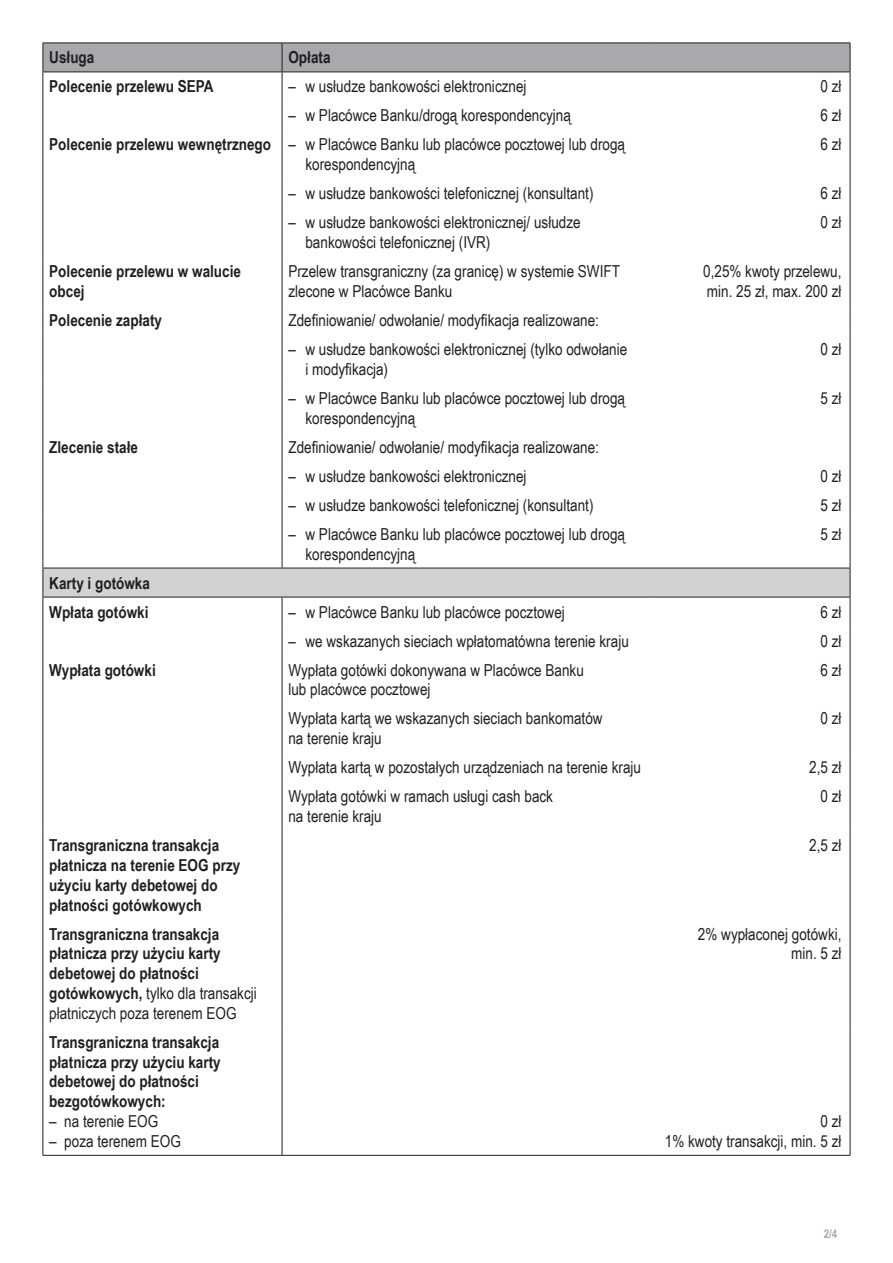
<style>
.page{position:relative;width:893px;height:1263px;background:#fff}
.page>*{position:absolute;margin:0;border:0;box-sizing:border-box;transform-origin:0 0}
.tabela_normal{font:16.5px/19.8px "Arial Narrow";color:#231f20}
.tabela_normal-2{font:700 16.5px/19.8px "Arial Narrow";color:#231f20}
.tabela_wciecie{font:16.5px/19.8px "Arial Narrow";color:#231f20}
.tabela_oplata{font:16.5px/19.8px "Arial Narrow";color:#231f20}
.tabela_naglowek2{font:700 16.5px "Arial Narrow";color:#231f20}
.tabela_naglowek1{font:700 16.5px "Arial Narrow";color:#231f20}
.t1{font:700 12px "Arial Narrow";color:#a8a9ad}
.s1{font-weight:400}
</style>
<div class="page">
<svg style="left:43px;top:43px;width:808px;height:87px"></svg>
<hr style="left:43px;top:130px;width:1px;height:49px;background:#231f20">
<hr style="left:282px;top:130px;width:1px;height:49px;background:#231f20">
<hr style="left:850px;top:130px;width:1px;height:49px;background:#231f20">
<svg style="left:43px;top:179px;width:1px;height:29px"></svg>
<svg style="left:282px;top:179px;width:1px;height:29px"></svg>
<svg style="left:850px;top:179px;width:1px;height:29px"></svg>
<hr style="left:43px;top:208px;width:1px;height:49px;background:#231f20">
<hr style="left:282px;top:208px;width:1px;height:49px;background:#231f20">
<hr style="left:850px;top:208px;width:1px;height:49px;background:#231f20">
<hr style="left:43px;top:257px;width:1px;height:48px;background:#231f20">
<hr style="left:282px;top:257px;width:1px;height:48px;background:#231f20">
<hr style="left:850px;top:257px;width:1px;height:48px;background:#231f20">
<svg style="left:43px;top:305px;width:1px;height:29px"></svg>
<svg style="left:282px;top:305px;width:1px;height:29px"></svg>
<svg style="left:850px;top:305px;width:1px;height:29px"></svg>
<hr style="left:43px;top:334px;width:1px;height:49px;background:#231f20">
<hr style="left:282px;top:334px;width:1px;height:49px;background:#231f20">
<hr style="left:850px;top:334px;width:1px;height:49px;background:#231f20">
<hr style="left:43px;top:383px;width:1px;height:49px;background:#231f20">
<hr style="left:282px;top:383px;width:1px;height:49px;background:#231f20">
<hr style="left:850px;top:383px;width:1px;height:49px;background:#231f20">
<svg style="left:43px;top:432px;width:1px;height:87px"></svg>
<svg style="left:282px;top:432px;width:1px;height:87px"></svg>
<svg style="left:850px;top:432px;width:1px;height:87px"></svg>
<hr style="left:43px;top:519px;width:1px;height:49px;background:#231f20">
<hr style="left:282px;top:519px;width:1px;height:49px;background:#231f20">
<hr style="left:850px;top:519px;width:1px;height:49px;background:#231f20">
<hr style="left:282px;top:655px;width:1px;height:49px;background:#231f20">
<hr style="left:282px;top:704px;width:1px;height:49px;background:#231f20">
<svg style="left:282px;top:753px;width:1px;height:29px"></svg>
<hr style="left:282px;top:782px;width:1px;height:49px;background:#231f20">
<hr style="left:282px;top:831px;width:1px;height:88px;background:#231f20">
<hr style="left:282px;top:919px;width:1px;height:108px;background:#231f20">
<hr style="left:282px;top:1027px;width:1px;height:128px;background:#231f20">
<hr style="left:43px;top:43px;width:239px;height:1px;background:#231f20">
<hr style="left:282px;top:43px;width:373px;height:1px;background:#231f20">
<hr style="left:655px;top:43px;width:195px;height:1px;background:#231f20">
<hr style="left:43px;top:72px;width:239px;height:1px;background:#231f20">
<hr style="left:282px;top:72px;width:373px;height:1px;background:#231f20">
<hr style="left:655px;top:72px;width:195px;height:1px;background:#231f20">
<svg style="left:43px;top:568px;width:808px;height:87px"></svg>
<hr style="left:43px;top:655px;width:1px;height:49px;background:#231f20">
<hr style="left:43px;top:704px;width:1px;height:49px;background:#231f20">
<svg style="left:43px;top:753px;width:1px;height:29px"></svg>
<hr style="left:43px;top:782px;width:1px;height:49px;background:#231f20">
<hr style="left:850px;top:655px;width:1px;height:49px;background:#231f20">
<hr style="left:850px;top:704px;width:1px;height:49px;background:#231f20">
<svg style="left:850px;top:753px;width:1px;height:29px"></svg>
<hr style="left:850px;top:782px;width:1px;height:49px;background:#231f20">
<hr style="left:43px;top:831px;width:1px;height:88px;background:#231f20">
<hr style="left:850px;top:831px;width:1px;height:88px;background:#231f20">
<hr style="left:43px;top:919px;width:1px;height:108px;background:#231f20">
<hr style="left:850px;top:919px;width:1px;height:108px;background:#231f20">
<hr style="left:43px;top:1027px;width:1px;height:128px;background:#231f20">
<hr style="left:850px;top:1027px;width:1px;height:128px;background:#231f20">
<hr style="left:43px;top:1155px;width:239px;height:1px;background:#231f20">
<hr style="left:282px;top:1155px;width:373px;height:1px;background:#231f20">
<hr style="left:655px;top:1155px;width:195px;height:1px;background:#231f20">
<p class="tabela_naglowek1" style="left:49px;top:45px;width:47px">Usługa</p>
<p class="tabela_naglowek1" style="left:288px;top:45px;width:44px">Opłata</p>
<p class="tabela_normal-2" style="left:49px;top:76px;width:166px">Polecenie przelewu SEPA</p>
<p class="tabela_wciecie" style="left:288px;top:76px;width:240px">– w usłudze bankowości elektronicznej</p>
<p class="tabela_oplata" style="left:820px;top:76px;width:23px">0 zł</p>
<p class="tabela_wciecie" style="left:288px;top:105px;width:284px">– w Placówce Banku/drogą korespondencyjną</p>
<p class="tabela_oplata" style="left:820px;top:105px;width:23px">6 zł</p>
<p class="tabela_normal-2" style="left:49px;top:134px;width:223px">Polecenie przelewu wewnętrznego</p>
<p class="tabela_wciecie" style="left:305px;top:134px;width:321px;text-indent:-17px">– w Placówce Banku lub placówce pocztowej lub drogą korespondencyjną</p>
<p class="tabela_oplata" style="left:820px;top:134px;width:23px">6 zł</p>
<p class="tabela_wciecie" style="left:288px;top:183px;width:307px">– w usłudze bankowości telefonicznej (konsultant)</p>
<p class="tabela_oplata" style="left:820px;top:183px;width:23px">6 zł</p>
<p class="tabela_wciecie" style="left:305px;top:212px;width:277px;text-indent:-17px">– w usłudze bankowości elektronicznej/ usłudze bankowości telefonicznej (IVR)</p>
<p class="tabela_oplata" style="left:820px;top:212px;width:23px">0 zł</p>
<p class="tabela_normal-2" style="left:49px;top:261px;width:193px">Polecenie przelewu w walucie obcej</p>
<p class="tabela_normal" style="left:288px;top:261px;width:333px">Przelew transgraniczny (za granicę) w systemie SWIFT zlecone w Placówce Banku</p>
<p class="tabela_oplata" style="left:703px;top:261px;width:140px">0,25% kwoty przelewu, min. 25 zł, max. 200 zł</p>
<p class="tabela_normal-2" style="left:49px;top:309px;width:114px">Polecenie zapłaty</p>
<p class="tabela_normal" style="left:288px;top:310px;width:312px">Zdefiniowanie/ odwołanie/ modyfikacja realizowane:</p>
<p class="tabela_normal" style="left:305px;top:339px;width:323px;text-indent:-17px">– w usłudze bankowości elektronicznej (tylko odwołanie i modyfikacja)</p>
<p class="tabela_oplata" style="left:820px;top:339px;width:23px">0 zł</p>
<p class="tabela_normal" style="left:305px;top:387px;width:321px;text-indent:-17px">– w Placówce Banku lub placówce pocztowej lub drogą korespondencyjną</p>
<p class="tabela_oplata" style="left:820px;top:387px;width:23px">5 zł</p>
<p class="tabela_normal-2" style="left:49px;top:436px;width:90px">Zlecenie stałe</p>
<p class="tabela_normal" style="left:288px;top:436px;width:312px">Zdefiniowanie/ odwołanie/ modyfikacja realizowane:</p>
<p class="tabela_wciecie" style="left:288px;top:465px;width:240px">– w usłudze bankowości elektronicznej</p>
<p class="tabela_oplata" style="left:820px;top:465px;width:23px">0 zł</p>
<p class="tabela_wciecie" style="left:288px;top:494px;width:307px">– w usłudze bankowości telefonicznej (konsultant)</p>
<p class="tabela_oplata" style="left:820px;top:494px;width:23px">5 zł</p>
<p class="tabela_wciecie" style="left:305px;top:523px;width:321px;text-indent:-17px">– w Placówce Banku lub placówce pocztowej lub drogą korespondencyjną</p>
<p class="tabela_oplata" style="left:820px;top:523px;width:23px">5 zł</p>
<p class="tabela_naglowek2" style="left:49px;top:570px;width:102px">Karty i gotówka</p>
<p class="tabela_normal-2" style="left:49px;top:601px;width:101px">Wpłata gotówki</p>
<p class="tabela_normal" style="left:288px;top:601px;width:278px">– w Placówce Banku lub placówce pocztowej</p>
<p class="tabela_oplata" style="left:820px;top:601px;width:23px">6 zł</p>
<p class="tabela_normal" style="left:288px;top:630px;width:342px">– we wskazanych sieciach wpłatomatówna terenie kraju</p>
<p class="tabela_oplata" style="left:820px;top:630px;width:23px">0 zł</p>
<p class="tabela_normal-2" style="left:49px;top:659px;width:108px">Wypłata gotówki</p>
<p class="tabela_normal" style="left:288px;top:659px;width:297px">Wypłata gotówki dokonywana w Placówce Banku lub placówce pocztowej</p>
<p class="tabela_oplata" style="left:820px;top:659px;width:23px">6 zł</p>
<p class="tabela_normal" style="left:288px;top:708px;width:316px">Wypłata kartą we wskazanych sieciach bankomatów na terenie kraju</p>
<p class="tabela_oplata" style="left:820px;top:708px;width:23px">0 zł</p>
<p class="tabela_normal" style="left:288px;top:757px;width:354px">Wypłata kartą w pozostałych urządzeniach na terenie kraju</p>
<p class="tabela_oplata" style="left:809px;top:757px;width:34px">2,5 zł</p>
<p class="tabela_normal" style="left:288px;top:786px;width:266px">Wypłata gotówki w ramach usługi cash back na terenie kraju</p>
<p class="tabela_oplata" style="left:820px;top:786px;width:23px">0 zł</p>
<p class="tabela_normal-2" style="left:49px;top:835px;width:193px">Transgraniczna transakcja płatnicza na terenie EOG przy użyciu karty debetowej do płatności gotówkowych</p>
<p class="tabela_oplata" style="left:809px;top:835px;width:34px">2,5 zł</p>
<p class="tabela_normal-2" style="left:49px;top:923px;width:209px">Transgraniczna transakcja płatnicza przy użyciu karty debetowej do płatności gotówkowych, <span class="s1">tylko dla transakcji płatniczych poza terenem EOG</span></p>
<p class="tabela_oplata" style="left:698px;top:923px;width:145px">2% wypłaconej gotówki,</p>
<p class="tabela_oplata" style="left:791px;top:943px;width:52px">min. 5 zł</p>
<p class="tabela_normal-2" style="left:49px;top:1031px;width:173px">Transgraniczna transakcja płatnicza przy użyciu karty debetowej do płatności bezgotówkowych:</p>
<p class="tabela_normal" style="left:49px;top:1111px;width:111px">– na terenie EOG</p>
<p class="tabela_normal" style="left:49px;top:1130px;width:133px">– poza terenem EOG</p>
<p class="tabela_oplata" style="left:820px;top:1111px;width:23px">0 zł</p>
<p class="tabela_oplata" style="left:665px;top:1130px;width:178px">1% kwoty transakcji, min. 5 zł</p>
<p class="t1" style="left:824px;top:1225px;width:15px">2/4</p>
</div>
